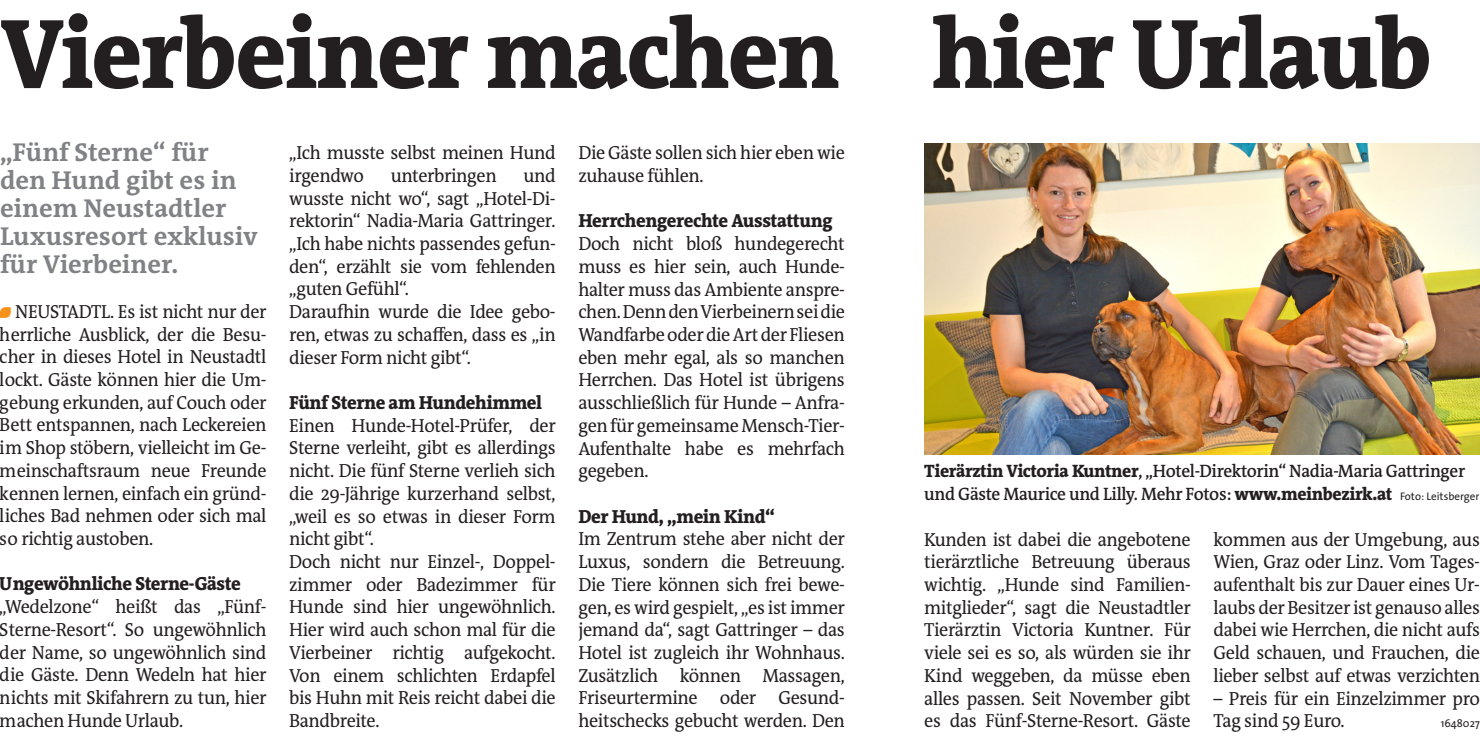
<style>
.page{position:relative;width:1480px;height:738px;background:#fff}
.page>*{position:absolute;margin:0;border:0;box-sizing:border-box;transform-origin:0 0}
.t1{font:800 100px "The RM Antiqua";letter-spacing:-.02em;color:#231f20;scale:.95 1}
.t2{font:700 26px/28px "The RM Antiqua";color:#808285}
.t3{font:19px/22.6px "The RM Antiqua";letter-spacing:-.02em;color:#231f20;text-align:justify;scale:.95 1}
.t4{font:800 19px "The RM Antiqua";letter-spacing:-.02em;color:#231f20;scale:.95 1}
.t5{font:600 18px/22.6px "The RM Antiqua";letter-spacing:-.02em;color:#231f20;scale:.95 1}
.t6{font:11px "The Sans Os F";color:#231f20}
.s1{font-weight:800}
.s2{font-family:"The Sans Os F";font-weight:400;font-size:11px}
</style>
<div class="page">
<img style="left:924px;top:143px;width:555px;height:311px">
<svg style="left:0;top:307px;width:11px;height:10px"></svg>
<h1 class="t1" style="left:0;top:-10px;width:1508px">Vierbeiner machen hier Urlaub</h1>
<h2 class="t2" style="left:0;top:138px;width:259px">„Fünf Sterne“ für den Hund gibt es in einem Neustadtler<br>Luxusresort exklusiv für Vierbeiner.</h2>
<p class="t3" style="left:0;top:300px;width:282px;text-indent:15px">NEUSTADTL. Es ist nicht nur der herrliche Ausblick, der die Besu&shy;cher in dieses Hotel in Neustadtl lockt. Gäste können hier die Um&shy;gebung erkunden, auf Couch oder Bett entspannen, nach Leckereien im Shop stöbern, vielleicht im Ge&shy;meinschaftsraum neue Freunde kennen lernen, einfach ein gründ&shy;liches Bad nehmen oder sich mal so richtig austoben.</p>
<p class="t4" style="left:0;top:571px;width:255px">Ungewöhnliche Sterne-Gäste</p>
<p class="t3" style="left:0;top:595px;width:282px">„Wedelzone“ heißt das „Fünf-Sterne-Resort“. So ungewöhnlich der Name, so ungewöhnlich sind die Gäste. Denn Wedeln hat hier nichts mit Skifahrern zu tun, hier machen Hunde Urlaub.</p>
<p class="t3" style="left:289px;top:141px;width:282px">„Ich musste selbst meinen Hund irgendwo</p>
<p class="t3" style="left:289px;top:164px;width:282px;text-align:left;text-indent:234px">und wusste nicht wo“, sagt „Hotel-Di&shy;rektorin“ Nadia-Maria Gattringer. „Ich habe nichts passendes gefun&shy;den“, erzählt sie vom fehlenden „guten Gefühl“.<br>Daraufhin wurde die Idee gebo&shy;ren, etwas zu schaffen, dass es „in dieser Form nicht gibt“.</p>
<p class="t4" style="left:289px;top:390px;width:268px">Fünf Sterne am Hundehimmel</p>
<p class="t3" style="left:289px;top:414px;width:282px;text-align:left">Einen Hunde-Hotel-Prüfer, der<br>Sterne verleiht, gibt es allerdings nicht. Die fünf Sterne verlieh sich die 29-Jährige kurzerhand selbst, „weil es so etwas in dieser Form nicht gibt“.<br>Doch nicht nur Einzel-, Doppel&shy;zimmer oder Badezimmer für<br>Hunde sind hier ungewöhnlich.<br>Hier wird auch schon mal für die<br>Vierbeiner richtig aufgekocht.<br>Von einem schlichten Erdapfel bis Huhn mit Reis reicht dabei die<br>Bandbreite.</p>
<p class="t3" style="left:391px;top:164px;width:113px">unterbringen</p>
<p class="t3" style="left:578px;top:142px;width:282px">Die Gäste sollen sich hier eben wie zuhause fühlen.</p>
<p class="t4" style="left:578px;top:209px;width:269px">Herrchengerechte Ausstattung</p>
<p class="t3" style="left:578px;top:232px;width:282px">Doch nicht bloß hundegerecht muss es hier sein, auch Hunde&shy;halter muss das Ambiente anspre&shy;chen. Denn den Vierbeinern sei die Wandfarbe oder die Art der Fliesen eben mehr egal, als so manchen Herrchen. Das Hotel ist übrigens ausschließlich für Hunde – Anfra&shy;gen für gemeinsame Mensch-Tier-Aufenthalte habe es mehrfach gegeben.</p>
<p class="t4" style="left:578px;top:503px;width:208px">Der Hund, „mein Kind“</p>
<p class="t3" style="left:578px;top:527px;width:282px">Im Zentrum stehe aber nicht der Luxus, sondern die Betreuung.<br>Die Tiere können sich frei bewe&shy;gen, es wird gespielt, „es ist immer jemand da“, sagt Gattringer – das Hotel ist zugleich ihr Wohnhaus.<br>Zusätzlich können Massagen, Friseurtermine oder Gesund&shy;heitschecks gebucht werden. Den</p>
<p class="t3" style="left:924px;top:527px;width:282px">Kunden ist dabei die angebotene tierärztliche Betreuung überaus wichtig. „Hunde sind Familien&shy;mitglieder“, sagt die Neustadtler Tierärztin Victoria Kuntner. Für viele sei es so, als würden sie ihr Kind weggeben, da müsse eben alles passen. Seit November gibt es das Fünf-Sterne-Resort. Gäste</p>
<p class="t3" style="left:1213px;top:527px;width:282px">kommen aus der Umgebung, aus Wien, Graz oder Linz. Vom Tages&shy;aufenthalt bis zur Dauer eines Ur&shy;laubs der Besitzer ist genauso alles dabei wie Herrchen, die nicht aufs Geld schauen, und Frauchen, die lieber selbst auf etwas verzichten</p>
<p class="t5" style="left:924px;top:459px;width:586px"><span class="s1">Tierärztin Victoria Kuntner</span>, „Hotel-Direktorin“ Nadia-Maria Gattringer und Gäste Maurice und Lilly. Mehr Fotos: <span class="s1">www.meinbezirk.at</span> <span class="s2">Foto: Leitsberger</span></p>
<p class="t3" style="left:1213px;top:686px;width:282px">– Preis für ein Einzelzimmer pro<br>Tag sind 59 Euro.</p>
<p class="t6" style="left:1440px;top:715px;width:41px">1648027</p>
</div>
